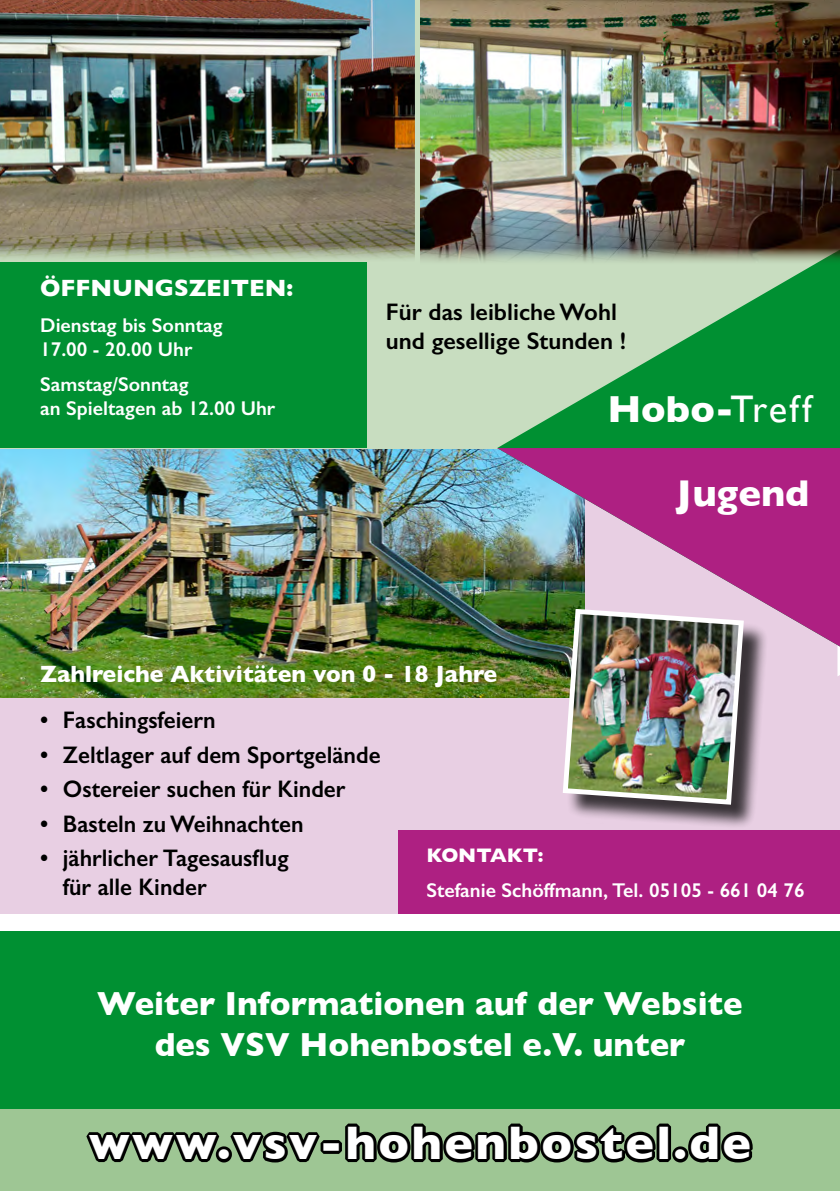
<style>
.page{position:relative;width:840px;height:1191px;background:#fff}
.page>*{position:absolute;margin:0;border:0;box-sizing:border-box;transform-origin:0 0}
.t1{font:700 48px "Gill Sans";letter-spacing:.05em;color:#fff}
.t2{font:700 38.4px "Gill Sans";color:#fff}
.t3{font:700 38px "Gill Sans";color:#fff}
.t4{font:700 34px/40.8px "Gill Sans";color:#fff;text-align:center;scale:.96 1}
.t5{font:600 24px/28.8px "Gill Sans";color:#000;scale:.96 1}
.t6{font:600 24px/28.8px "Gill Sans";color:#000}
.t7{font:700 24px "Gill Sans";color:#fff;scale:.96 1}
.t8{font:700 24px "Gill Sans";color:#fff}
.t9{font:600 20px/24px "Gill Sans";color:#fff}
.t10{font:700 20px "Gill Sans";letter-spacing:-.005em;color:#fff}
.s1{font-weight:400}
</style>
<div class="page">
<hr style="left:839px;top:347px;width:1px;height:567px;background:#009032">
<div style="left:0;top:448px;width:839px;height:465px;background:#e8cfe3"></div>
<img style="left:0;top:448px;width:560px;height:249px">
<div style="left:0;top:931px;width:839px;height:249px;background:#009032"></div>
<div style="left:0;top:0;width:839px;height:448px;background:#c8ddc0"></div>
<div style="left:0;top:1109px;width:839px;height:82px;background:#9ec694"></div>
<svg style="left:86px;top:1131px;width:240px;height:32px"></svg>
<div style="left:320px;top:1140px;width:22px;height:13px;border:6px solid #000"></div>
<svg style="left:345px;top:1123px;width:311px;height:40px"></svg>
<div style="left:656px;top:1123px;width:14px;height:39px;border:6px solid #000"></div>
<svg style="left:667px;top:1123px;width:86px;height:40px"></svg>
<svg style="left:497px;top:265px;width:340px;height:183px;fill:#009032"></svg>
<img style="left:497px;top:448px;width:340px;height:198px">
<svg style="left:837px;top:0;width:3px;height:676px"></svg>
<div style="left:398px;top:830px;width:441px;height:84px;background:#ae2082"></div>
<div style="left:0;top:263px;width:366px;height:185px;background:#009032"></div>
<img style="left:420px;top:0;width:419px;height:265px">
<img style="left:0;top:0;width:414px;height:259px">
<div style="left:566px;top:612px;width:202px;height:217px;background:#000;opacity:.75"></div>
<img style="left:560px;top:606px;width:186px;height:201px">
<p class="t8" style="left:40px;top:269px;width:254px">Öffnungszeiten:</p>
<p class="t9" style="left:40px;top:313px;width:184px">Dienstag bis Sonntag<br>17.00 - 20.00 Uhr</p>
<p class="t9" style="left:40px;top:372px;width:236px">Samstag/Sonntag<br>an Spieltagen ab 12.00 Uhr</p>
<p class="t6" style="left:386px;top:297px;width:241px">Für das leibliche Wohl und gesellige Stunden !</p>
<h2 class="t2" style="left:607px;top:378px;width:206px">Hobo-<span class="s1">Treff</span></h2>
<h3 class="t3" style="left:676px;top:463px;width:134px">Jugend</h3>
<p class="t7" style="left:40px;top:655px;width:477px">Zahlreiche Aktivitäten von 0 - 18 Jahre</p>
<p class="t5" style="left:40px;top:705px;width:184px">• Faschingsfeiern</p>
<p class="t5" style="left:40px;top:740px;width:356px">• Zeltlager auf dem Sportgelände</p>
<p class="t5" style="left:40px;top:774px;width:319px">• Ostereier suchen für Kinder</p>
<p class="t5" style="left:40px;top:809px;width:276px">• Basteln zu Weihnachten</p>
<p class="t5" style="left:63px;top:843px;width:236px;text-indent:-23px">• jährlicher Tagesausflug für alle Kinder</p>
<p class="t10" style="left:426px;top:839px;width:119px">KONTAKT:</p>
<p class="t9" style="left:426px;top:878px;width:379px">Stefanie Schöffmann, Tel. 05105 - 661 04 76</p>
<h3 class="t4" style="left:97px;top:982px;width:673px">Weiter I nformationen auf der Website des VSV Hohenbostel e.V. unter</h3>
<h1 class="t1" style="left:89px;top:1104px;width:663px">www.vsv-hohenbostel.de</h1>
</div>
